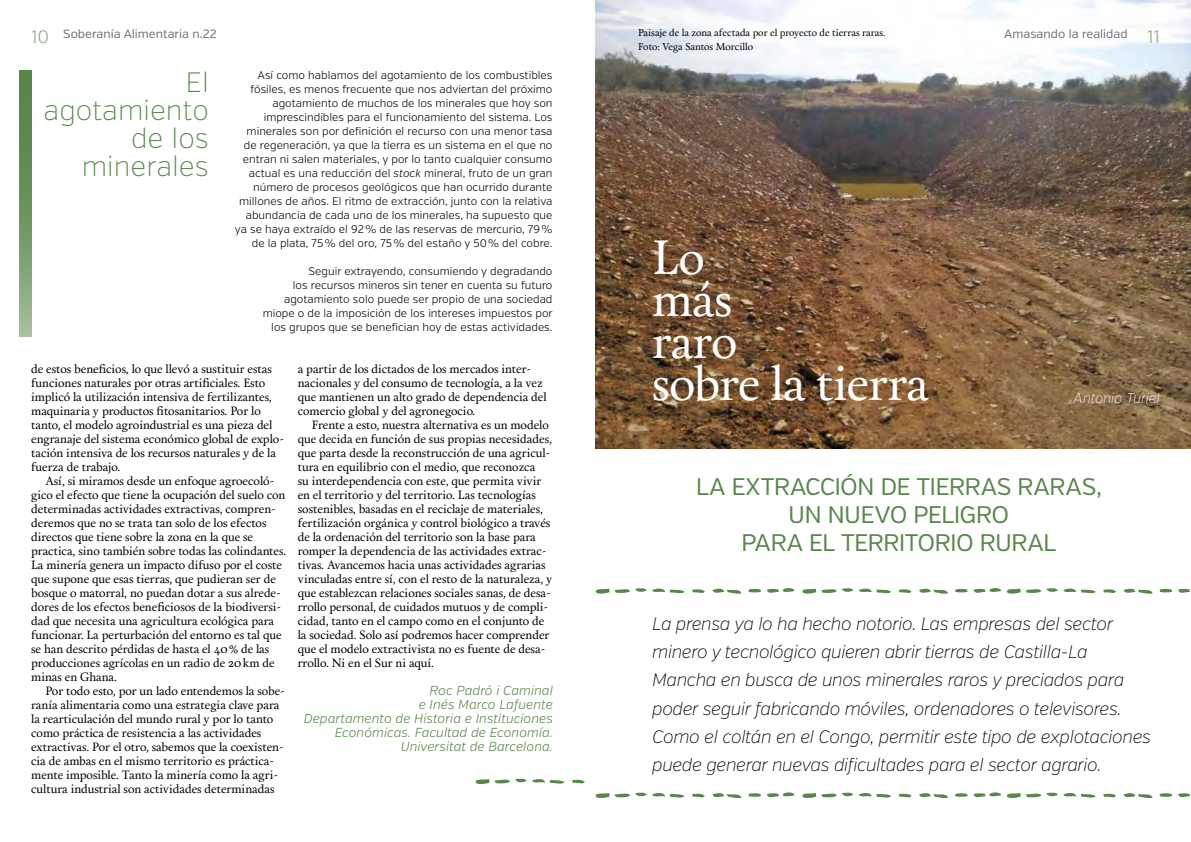
<style>
.page{position:relative;width:1191px;height:842px;background:#fff}
.page>*{position:absolute;margin:0;border:0;box-sizing:border-box;transform-origin:0 0}
.t1{font:48px/42px "Calendas Plus";letter-spacing:-.01em;color:#fff}
.t2{font:200 28px/28px "Verb";color:#59874b;text-align:right}
.t3{font:24px "Verb";letter-spacing:-.03em;color:#59874b}
.t4{font:italic 200 18px/28px "Verb";letter-spacing:-.025em;color:#000}
.t5{font:300 18px "Verb";color:#8bab81}
.t6{font:italic 200 14px "Verb";letter-spacing:-.015em;color:#fff}
.t7{font:italic 300 13px/14px "Verb";color:#59874b;text-align:right}
.t8{font:12px/14px "Calendas Plus";color:#000}
.t9{font:12px "Verb";color:#706f6f}
.t10{font:300 11px/14px "Verb";color:#000;text-align:right}
.t11{font:10px/14px "Calendas Plus";letter-spacing:-.015em;color:#000}
.s1{font-style:italic}
</style>
<div class="page">
<img style="left:595px;top:0;width:596px;height:448px">
<svg style="left:20px;top:70px;width:11px;height:266px;background:#719865"></svg>
<svg style="left:475px;top:778px;width:51px;height:7px"></svg>
<svg style="left:532px;top:779px;width:32px;height:5px"></svg>
<svg style="left:572px;top:779px;width:13px;height:5px"></svg>
<svg style="left:767px;top:588px;width:28px;height:5px"></svg>
<svg style="left:712px;top:588px;width:29px;height:6px"></svg>
<svg style="left:595px;top:588px;width:51px;height:6px"></svg>
<svg style="left:652px;top:588px;width:32px;height:6px"></svg>
<svg style="left:748px;top:588px;width:13px;height:5px"></svg>
<svg style="left:692px;top:589px;width:13px;height:4px"></svg>
<svg style="left:919px;top:588px;width:29px;height:6px"></svg>
<svg style="left:802px;top:588px;width:89px;height:6px"></svg>
<svg style="left:955px;top:588px;width:12px;height:5px"></svg>
<svg style="left:898px;top:589px;width:13px;height:4px"></svg>
<svg style="left:1178px;top:588px;width:12px;height:5px"></svg>
<svg style="left:1123px;top:588px;width:29px;height:6px"></svg>
<svg style="left:973px;top:588px;width:84px;height:6px"></svg>
<svg style="left:1063px;top:588px;width:32px;height:6px"></svg>
<svg style="left:1159px;top:588px;width:13px;height:5px"></svg>
<svg style="left:1103px;top:589px;width:13px;height:4px"></svg>
<svg style="left:767px;top:792px;width:28px;height:6px"></svg>
<svg style="left:712px;top:793px;width:29px;height:5px"></svg>
<svg style="left:595px;top:792px;width:51px;height:6px"></svg>
<svg style="left:652px;top:793px;width:32px;height:5px"></svg>
<svg style="left:748px;top:793px;width:13px;height:4px"></svg>
<svg style="left:692px;top:793px;width:13px;height:5px"></svg>
<svg style="left:919px;top:793px;width:29px;height:5px"></svg>
<svg style="left:802px;top:792px;width:89px;height:6px"></svg>
<svg style="left:955px;top:793px;width:12px;height:4px"></svg>
<svg style="left:898px;top:793px;width:13px;height:5px"></svg>
<svg style="left:1178px;top:793px;width:12px;height:5px"></svg>
<svg style="left:1123px;top:793px;width:29px;height:5px"></svg>
<svg style="left:973px;top:792px;width:84px;height:6px"></svg>
<svg style="left:1063px;top:793px;width:32px;height:5px"></svg>
<svg style="left:1159px;top:793px;width:13px;height:4px"></svg>
<svg style="left:1103px;top:793px;width:13px;height:5px"></svg>
<p class="t11" style="left:638px;top:25px;width:249px">Paisaje de la zona afectada por el proyecto de tierras raras.<br>Foto: Vega Santos Morcillo</p>
<p class="t9" style="left:63px;top:27px;width:155px">SOBERANÍA ALIMENTARIA N.22</p>
<p class="t9" style="left:1004px;top:27px;width:125px">AMASANDO LA REALIDAD</p>
<h3 class="t5" style="left:31px;top:26px;width:20px">10</h3>
<h3 class="t5" style="left:1147px;top:26px;width:14px">11</h3>
<h2 class="t2" style="left:44px;top:69px;width:167px">El agotamiento de los minerales</h2>
<p class="t10" style="left:235px;top:68px;width:319px">Así como hablamos del agotamiento de los combustibles fósiles, es menos frecuente que nos adviertan del próximo agotamiento de muchos de los minerales que hoy son imprescindibles para el funcionamiento del sistema. Los minerales son por definición el recurso con una menor tasa de regeneración, ya que la tierra es un sistema en el que no entran ni salen materiales, y por lo tanto cualquier consumo actual es una reducción del <span class="s1">stock</span> mineral, fruto de un gran número de procesos geológicos que han ocurrido durante millones de años. El ritmo de extracción, junto con la relativa abundancia de cada uno de los minerales, ha supuesto que ya se haya extraído el 92% de las reservas de mercurio, 79% de la plata, 75% del oro, 75% del estaño y 50% del cobre.</p>
<p class="t10" style="left:263px;top:264px;width:291px">Seguir extrayendo, consumiendo y degradando<br>los recursos mineros sin tener en cuenta su futuro agotamiento solo puede ser propio de una sociedad miope o de la imposición de los intereses impuestos por los grupos que se benefician hoy de estas actividades.</p>
<p class="t8" style="left:31px;top:361px;width:254px">de estos beneficios, lo que llevó a sustituir estas funciones naturales por otras artificiales. Esto implicó la utilización intensiva de fertilizantes, maquinaria y productos fitosanitarios. Por lo tanto, el modelo agroindustrial es una pieza del engranaje del sistema económico global de explo&shy;tación intensiva de los recursos naturales y de la fuerza de trabajo.</p>
<p class="t8" style="left:31px;top:473px;width:256px;text-indent:14px">Así, si miramos desde un enfoque agroecoló&shy;gico el efecto que tiene la ocupación del suelo con determinadas actividades extractivas, compren&shy;deremos que no se trata tan solo de los efectos directos que tiene sobre la zona en la que se practica, sino también sobre todas las colindantes.<br>La minería genera un impacto difuso por el coste que supone que esas tierras, que pudieran ser de bosque o matorral, no puedan dotar a sus alrede&shy;dores de los efectos beneficiosos de la biodiversi&shy;dad que necesita una agricultura ecológica para funcionar. La perturbación del entorno es tal que se han descrito pérdidas de hasta el 40% de las producciones agrícolas en un radio de 20km de minas en Ghana.</p>
<p class="t8" style="left:31px;top:683px;width:255px;text-indent:14px">Por todo esto, por un lado entendemos la sobe&shy;ranía alimentaria como una estrategia clave para la rearticulación del mundo rural y por lo tanto como práctica de resistencia a las actividades extractivas. Por el otro, sabemos que la coexisten&shy;cia de ambas en el mismo territorio es práctica&shy;mente imposible. Tanto la minería como la agri&shy;cultura industrial son actividades determinadas</p>
<p class="t8" style="left:298px;top:361px;width:250px">a partir de los dictados de los mercados inter&shy;nacionales y del consumo de tecnología, a la vez que mantienen un alto grado de dependencia del comercio global y del agronegocio.</p>
<p class="t8" style="left:298px;top:417px;width:256px;text-indent:14px">Frente a esto, nuestra alternativa es un modelo que decida en función de sus propias necesidades, que parta desde la reconstrucción de una agricul&shy;tura en equilibrio con el medio, que reconozca<br>su interdependencia con este, que permita vivir en el territorio y del territorio. Las tecnologías sostenibles, basadas en el reciclaje de materiales, fertilización orgánica y control biológico a través de la ordenación del territorio son la base para romper la dependencia de las actividades extrac&shy;tivas. Avancemos hacia unas actividades agrarias vinculadas entre sí, con el resto de la naturaleza, y que establezcan relaciones sociales sanas, de desa&shy;rrollo personal, de cuidados mutuos y de compli&shy;cidad, tanto en el campo como en el conjunto de la sociedad. Solo así podremos hacer comprender que el modelo extractivista no es fuente de desa&shy;rrollo. Ni en el Sur ni aquí.</p>
<p class="t7" style="left:304px;top:684px;width:251px">Roc Padró i Caminal<br>e Inés Marco Lafuente<br>Departamento de Historia e Instituciones<br>Económicas. Facultad de Economía.<br>Universitat de Barcelona.</p>
<h1 class="t1" style="left:652px;top:234px;width:278px">Lo<br>más<br>raro<br>sobre la tierra</h1>
<p class="t6" style="left:1073px;top:390px;width:88px">Antonio Turiel</p>
<h3 class="t3" style="left:696px;top:472px;width:408px">LA EXTRACCIÓN DE TIERRAS RARAS ,</h3>
<h3 class="t3" style="left:788px;top:500px;width:222px">UN NUEVO PEL IGRO</h3>
<h3 class="t3" style="left:741px;top:528px;width:295px">PARA EL TERRITORIO RURAL</h3>
<p class="t4" style="left:652px;top:610px;width:500px">La prensa ya lo ha hecho notorio. Las empresas del sector minero y tecnológico quieren abrir tierras de Castilla-La Mancha en busca de unos minerales raros y preciados para poder seguir fabricando móviles, ordenadores o televisores.<br>Como el coltán en el Congo, permitir este tipo de explotaciones puede generar nuevas dificultades para el sector agrario.</p>
</div>
